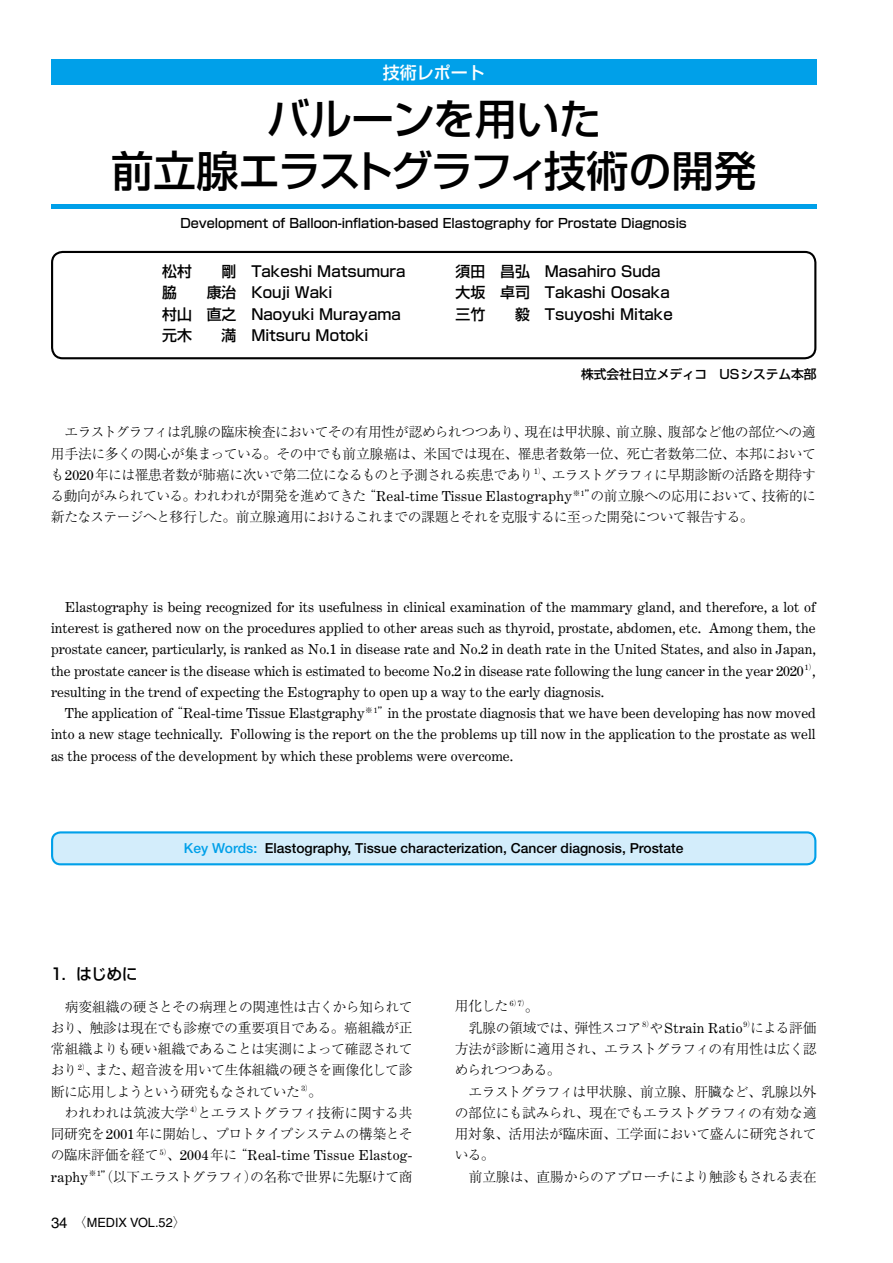
<style>
.page{position:relative;width:893px;height:1263px;background:#fff}
.page>*{position:absolute;margin:0;border:0;box-sizing:border-box;transform-origin:0 0}
.t1{font:500 42.45px/52.1px "Shin Go Pro";letter-spacing:-.025em;color:#000;text-align:center}
.t2{font:500 16.95px "Shin Go Pro";color:#fff}
.t3{font:500 15.9px "Shin Go Pro";color:#000}
.t4{font:500 14.85px "Shin Go Pro";color:#000}
.t5{font:13.8px/21.3px "Century Expanded";color:#000;text-align:justify}
.t6{font:300 13.8px/21.3px "Ryumin Pro";letter-spacing:-.035em;color:#000;text-align:justify}
.t7{font:500 13.8px "Helvetica Neue";color:#000}
.t8{font:13.8px "Century Expanded";letter-spacing:.02em;color:#000}
.t9{font:500 12.75px "Shin Go Pro";color:#000}
.t10{font:12.75px "Helvetica";color:#000}
.s1{font-family:"Century Expanded";font-weight:400}
.s2{font-family:"Ryumin Pro";font-weight:300}
.s3{color:#00a0e9}
.s4{font-size:14.85px}
</style>
<div class="page">
<div style="left:52px;top:832px;width:763px;height:32px;background:#d3edfb;border-radius:9px"></div>
<div style="left:51px;top:831px;width:765px;height:34px;border:2px solid #00a0e9;border-radius:9px"></div>
<hr style="left:51px;top:204px;width:765px;height:4px;background:#00a0e9">
<div style="left:51px;top:60px;width:765px;height:25px;background:#00a0e9"></div>
<div style="left:51px;top:251px;width:765px;height:108px;border:2px solid #000;border-radius:11px"></div>
<p class="t2" style="left:383px;top:58px;width:104px">技術レポート</p>
<h1 class="t1" style="left:111px;top:87px;width:647px">バルーンを用いた<br>前立腺エラストグラフィ技術の開発</h1>
<p class="t9" style="left:180px;top:213px;width:508px">Development of Balloon-inflation-based Elastography for Prostate Diagnosis</p>
<p class="t4" style="left:162px;top:259px;width:245px">松村　　剛　Takeshi Matsumura</p>
<p class="t4" style="left:455px;top:259px;width:207px">須田　昌弘　Masahiro Suda</p>
<p class="t4" style="left:162px;top:281px;width:172px">脇　　康治　Kouji Waki</p>
<p class="t4" style="left:455px;top:281px;width:216px">大坂　卓司　Takashi Oosaka</p>
<p class="t4" style="left:162px;top:302px;width:240px">村山　直之　Naoyuki Murayama</p>
<p class="t4" style="left:455px;top:302px;width:219px">三竹　　毅　Tsuyoshi Mitake</p>
<p class="t4" style="left:162px;top:323px;width:208px">元木　　満　Mitsuru Motoki</p>
<p class="t9" style="left:581px;top:364px;width:237px">株式会社日立メディコ　USシステム本部</p>
<p class="t6" style="left:50px;top:420px;width:767px;text-indent:14px">エラストグラフィは乳腺の臨床検査においてその有用性が認められつつあり、現在は甲状腺、前立腺、腹部など他の部位への適用手法に多くの関心が集まっている。その中でも前立腺癌は、米国では現在、罹患者数第一位、死亡者数第二位、本邦においても<span class="s1">2020</span>年には罹患者数が肺癌に次いで第二位になるものと予測される疾患であり<sup>1</sup><sup>）</sup>、エラストグラフィに早期診断の活路を期待する動向がみられている。われわれが開発を進めてきた“<span class="s1">Real-time Tissue Elastography</span><sup>※</sup><sup>1</sup>”の前立腺への応用において、技術的に新たなステージへと移行した。前立腺適用におけるこれまでの課題とそれを克服するに至った開発について報告する。</p>
<p class="t5" style="left:51px;top:596px;width:767px;text-indent:14px">Elastography is being recognized for its usefulness in clinical examination of the mammary gland, and therefore, a lot of interest is gathered now on the procedures applied to other areas such as thyroid, prostate, abdomen, etc. Among them, the prostate cancer, particularly, is ranked as No.1 in disease rate and No.2 in death rate in the United States, and also in Japan, the prostate cancer is the disease which is estimated to become No.2 in disease rate following the lung cancer in the year 2020<sup>1</sup><sup>）</sup>, resulting in the trend of expecting the Estography to open up a way to the early diagnosis.</p>
<p class="t5" style="left:51px;top:702px;width:766px;text-indent:14px">The application of <span class="s2">“</span>Real-time Tissue Elastgraphy<sup>※</sup><sup>1</sup><span class="s2">”</span>in the prostate diagnosis that we have been developing has now moved into a new stage technically. Following is the report on the the problems up till now in the application to the prostate as well as the process of the development by which these problems were overcome.</p>
<p class="t7" style="left:184px;top:840px;width:501px"><span class="s3">Key Words:</span> Elastography, Tissue characterization, Cancer diagnosis, Prostate</p>
<p class="t3" style="left:50px;top:961px;width:89px">1．はじめに</p>
<p class="t6" style="left:51px;top:994px;width:363px;text-indent:14px">病変組織の硬さとその病理との関連性は古くから知られており、触診は現在でも診療での重要項目である。癌組織が正常組織よりも硬い組織であることは実測によって確認されており <sup>2</sup><sup>）</sup>、また、超音波を用いて生体組織の硬さを画像化して診断に応用しようという研究もなされていた <sup>3</sup><sup>）</sup>。</p>
<p class="t6" style="left:51px;top:1101px;width:363px;text-align:right">われわれは筑波大学 <sup>4</sup><sup>）</sup>とエラストグラフィ技術に関する共同研究を<span class="s1">2001</span>年に開始し、プロトタイプシステムの構築とそ</p>
<p class="t8" style="left:51px;top:1147px;width:363px"><span class="s2">の臨床評価を経て</span> <sup>5</sup><sup>）</sup><span class="s2">、</span>2004<span class="s2">年に“</span>Real-time Tissue Elastog-</p>
<p class="t6" style="left:51px;top:1165px;width:363px"><span class="s1">raphy</span><sup>※</sup><sup>1</sup>”（以下エラストグラフィ）の名称で世界に先駆けて商</p>
<p class="t10" style="left:51px;top:1215px;width:136px"><span class="s4">34</span><span class="s2">　〈</span>MEDIX VOL.52<span class="s2">〉</span></p>
<p class="t6" style="left:455px;top:994px;width:85px">用化した <sup>6</sup><sup>）</sup><sup>7</sup><sup>）</sup>。</p>
<p class="t6" style="left:469px;top:1016px;width:349px">乳腺の領域では、弾性スコア <sup>8</sup><sup>）</sup>や<span class="s1">Strain Ratio</span><sup>9</sup><sup>）</sup>による評価</p>
<p class="t6" style="left:455px;top:1037px;width:363px">方法が診断に適用され、エラストグラフィの有用性は広く認</p>
<p class="t6" style="left:455px;top:1058px;width:108px">められつつある。</p>
<p class="t6" style="left:469px;top:1079px;width:349px">エラストグラフィは甲状腺、前立腺、肝臓など、乳腺以外</p>
<p class="t6" style="left:455px;top:1101px;width:363px">の部位にも試みられ、現在でもエラストグラフィの有効な適</p>
<p class="t6" style="left:455px;top:1122px;width:363px">用対象、活用法が臨床面、工学面において盛んに研究されて</p>
<p class="t6" style="left:455px;top:1143px;width:42px">いる。</p>
<p class="t6" style="left:469px;top:1164px;width:349px">前立腺は、直腸からのアプローチにより触診もされる表在</p>
</div>
